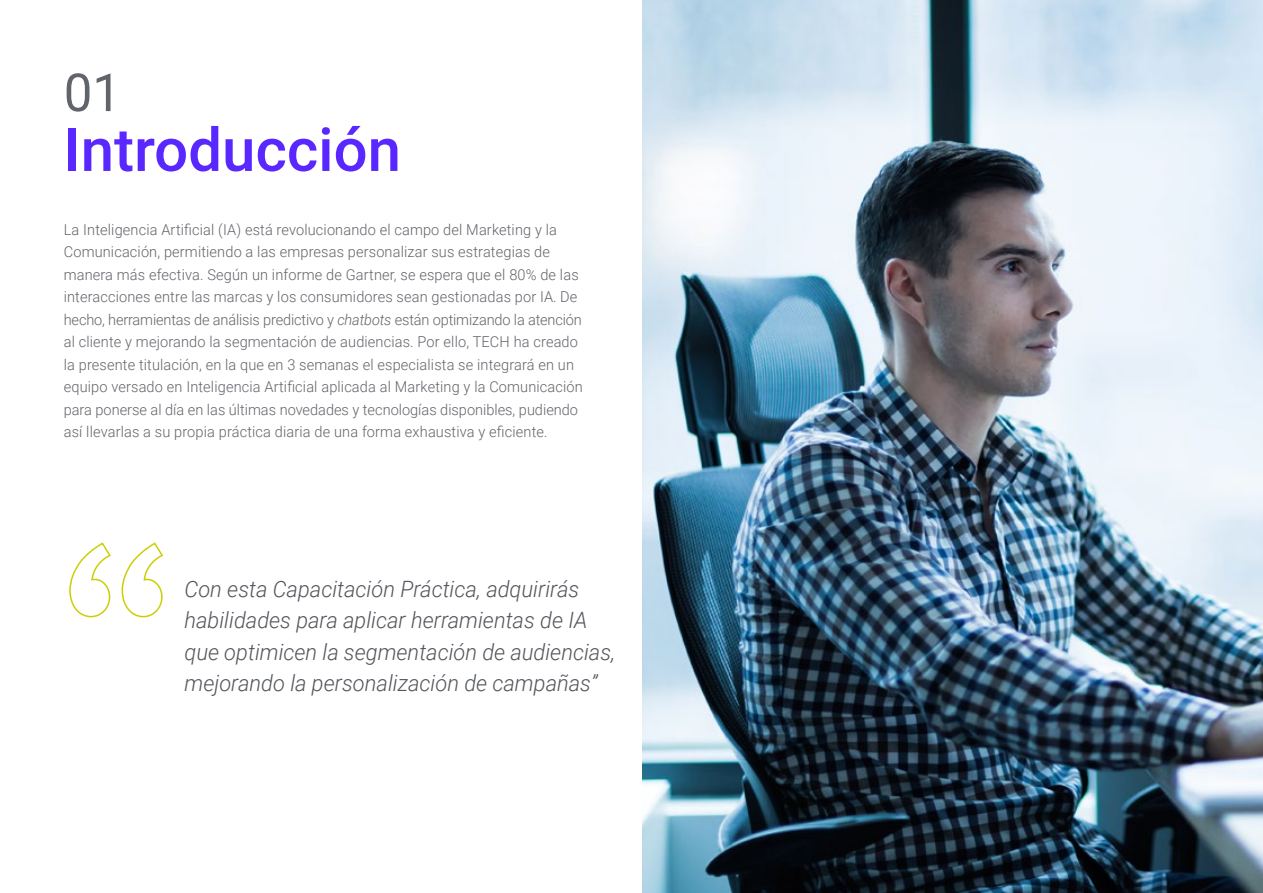
<style>
.page{position:relative;width:1263px;height:893px;background:#fff}
.page>*{position:absolute;margin:0;border:0;box-sizing:border-box;transform-origin:0 0}
.t1{font:500 60px "Roboto";color:#5927ff}
.t2{font:52.5px "Roboto";color:#61646a}
.t3{font:italic 300 22.5px/31.5px "Roboto";color:#52555b}
.t4{font:300 15px/22.5px "Roboto";letter-spacing:.01em;color:#61646a}
.s1{font-style:italic}
</style>
<div class="page">
<svg style="left:69px;top:542px;width:95px;height:76px"></svg>
<img style="left:642px;top:0;width:621px;height:893px">
<h2 class="t2" style="left:64px;top:56px;width:59px">01</h2>
<h1 class="t1" style="left:64px;top:108px;width:339px">Introducción</h1>
<p class="t4" style="left:64px;top:217px;width:521px">La Inteligencia Artificial (IA) está revolucionando el campo del Marketing y la Comunicación, permitiendo a las empresas personalizar sus estrategias de manera más efectiva. Según un informe de Gartner, se espera que el 80% de las interacciones entre las marcas y los consumidores sean gestionadas por IA. De hecho, herramientas de análisis predictivo y <span class="s1">chatbots</span> están optimizando la atención al cliente y mejorando la segmentación de audiencias. Por ello, TECH ha creado la presente titulación, en la que en 3 semanas el especialista se integrará en un equipo versado en Inteligencia Artificial aplicada al Marketing y la Comunicación para ponerse al día en las últimas novedades y tecnologías disponibles, pudiendo así llevarlas a su propia práctica diaria de una forma exhaustiva y eficiente.</p>
<h3 class="t3" style="left:184px;top:572px;width:432px">Con esta Capacitación Práctica, adquirirás habilidades para aplicar herramientas de IA que optimicen la segmentación de audiencias, mejorando la personalización de campañas”</h3>
</div>
